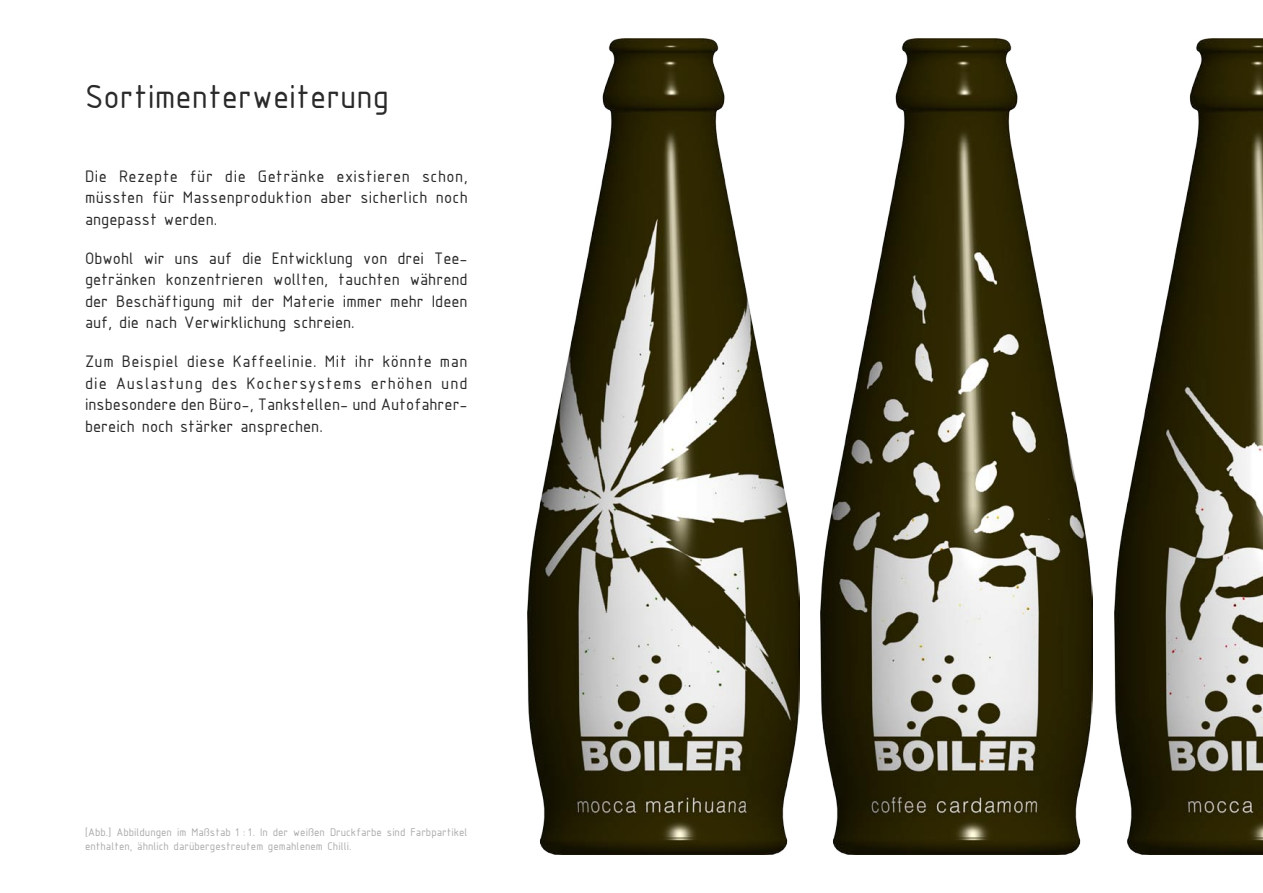
<style>
.page{position:relative;width:1263px;height:893px;background:#fff}
.page>*{position:absolute;margin:0;border:0;box-sizing:border-box;transform-origin:0 0}
.Überschriften{font:36px "ISOCPEUR";color:#2a2a2a}
.Fliesstext_Mama{font:18px/21.6px "ISOCPEUR";color:#2a2a2a;text-align:justify}
.Fliesstext_Korbinian{font:12px/14.4px "ISOCPEUR";color:#aaa}
</style>
<div class="page">
<img style="left:527px;top:38px;width:272px;height:817px">
<img style="left:821px;top:38px;width:272px;height:817px">
<img style="left:1114px;top:38px;width:149px;height:817px">
<p class="Überschriften" style="left:85px;top:73px;width:305px">Sortimenterweiterung</p>
<p class="Fliesstext_Mama" style="left:85px;top:164px;width:384px">Die Rezepte für die Getränke existieren schon, müssten für Massenproduktion aber sicherlich noch angepasst werden.</p>
<p class="Fliesstext_Mama" style="left:85px;top:246px;width:384px">Obwohl wir uns auf die Entwicklung von drei Tee&shy;getränken konzentrieren wollten, tauchten während der Beschäftigung mit der Materie immer mehr Ideen auf, die nach Verwirklichung schreien.</p>
<p class="Fliesstext_Mama" style="left:85px;top:350px;width:384px">Zum Beispiel diese Kaffeelinie. Mit ihr könnte man die Auslastung des Kochersystems erhöhen und insbesondere den Büro-, Tankstellen- und Autofahrer&shy;bereich noch stärker ansprechen.</p>
<p class="Fliesstext_Korbinian" style="left:85px;top:825px;width:384px">[Abb.] Abbildungen im Maßstab 1 : 1. In der weißen Druckfarbe sind Farbpartikel enthalten, ähnlich darübergestreutem gemahlenem Chilli.</p>
</div>
